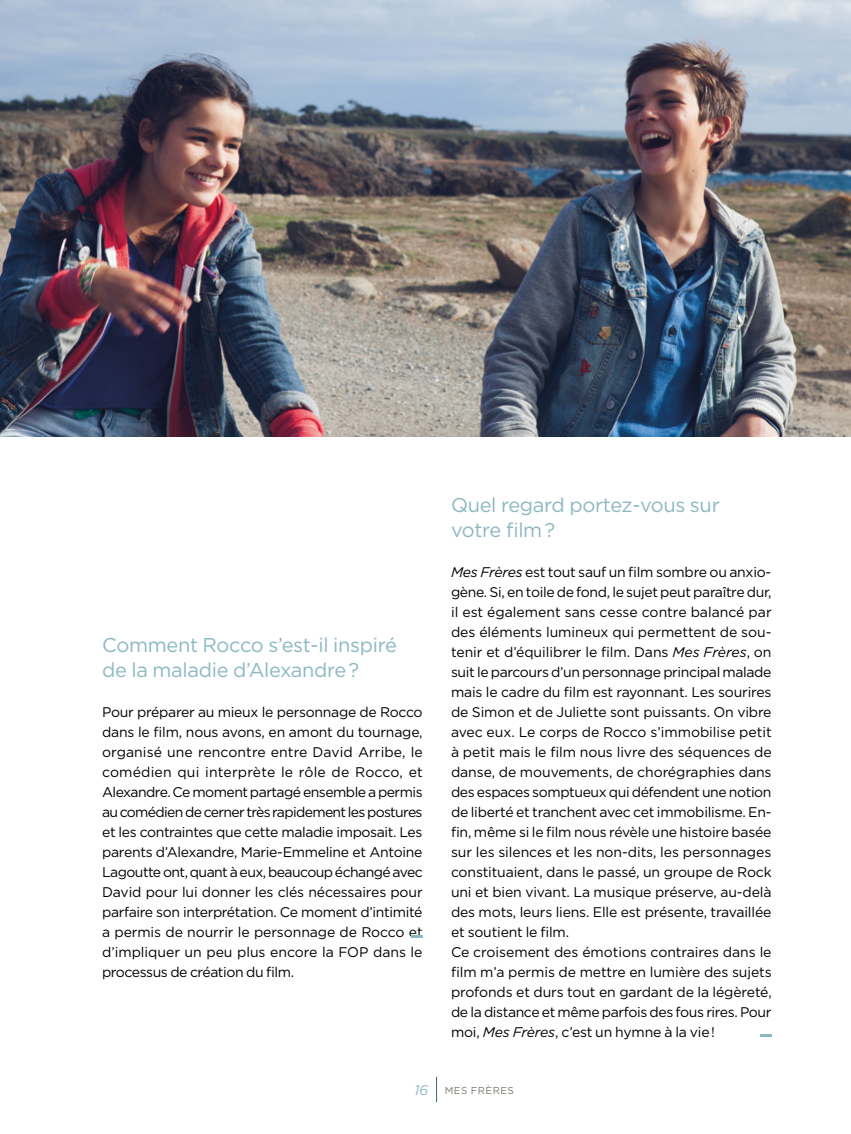
<style>
.page{position:relative;width:851px;height:1134px;background:#fff}
.page>*{position:absolute;margin:0;border:0;box-sizing:border-box;transform-origin:0 0}
.t1{font:20px/25px "Gotham";letter-spacing:-.015em;color:#8cb8c3}
.t2{font:14px/20px "Gotham";letter-spacing:-.015em;color:#000;text-align:justify}
.t3{font:10px "Gotham";letter-spacing:.045em;color:#7c766f}
.s1{font-style:italic}
.s2{font-style:italic;font-size:14px;color:#8cb8c3}
</style>
<div class="page">
<svg style="left:436px;top:1077px;width:1px;height:25px"></svg>
<img style="left:0;top:0;width:850px;height:437px">
<svg style="left:760px;top:1034px;width:11px;height:2px"></svg>
<svg style="left:411px;top:935px;width:11px;height:2px"></svg>
<h1 class="t1" style="left:102px;top:631px;width:296px">Comment Rocco s’est-il inspiré de la maladie d’Alexandre ?</h1>
<p class="t2" style="left:102px;top:701px;width:322px">Pour préparer au mieux le personnage de Rocco dans le film, nous avons, en amont du tournage, organisé une rencontre entre David Arribe, le comédien qui interprète le rôle de Rocco, et Alexandre. Ce moment partagé ensemble a permis au comédien de cerner très rapidement les postures et les contraintes que cette maladie imposait. Les parents d’Alexandre, Marie-Emmeline et Antoine Lagoutte ont, quant à eux, beaucoup échangé avec David pour lui donner les clés nécessaires pour parfaire son interprétation. Ce moment d’intimité a permis de nourrir le personnage de Rocco et d’impliquer un peu plus encore la FOP dans le processus de création du film.</p>
<h1 class="t1" style="left:451px;top:491px;width:270px">Quel regard portez-vous sur votre film ?</h1>
<p class="t2" style="left:451px;top:561px;width:322px;text-align:left"><span class="s1">Mes Frères</span> est tout sauf un film sombre ou anxio&shy;gène. Si, en toile de fond, le sujet peut paraître dur, il est également sans cesse contre balancé par des éléments lumineux qui permettent de sou&shy;tenir et d’équilibrer le film. Dans <span class="s1">Mes Frères</span>, on suit le parcours d’un personnage principal malade mais le cadre du film est rayonnant. Les sourires de Simon et de Juliette sont puissants. On vibre avec eux. Le corps de Rocco s’immobilise petit à petit mais le film nous livre des séquences de danse, de mouvements, de chorégraphies dans des espaces somptueux qui défendent une notion de liberté et tranchent avec cet immobilisme. En&shy;fin, même si le film nous révèle une histoire basée sur les silences et les non-dits, les personnages constituaient, dans le passé, un groupe de Rock uni et bien vivant. La musique préserve, au-delà des mots, leurs liens. Elle est présente, travaillée et soutient le film.<br>Ce croisement des émotions contraires dans le film m’a permis de mettre en lumière des sujets profonds et durs tout en gardant de la légèreté, de la distance et même parfois des fous rires. Pour moi, <span class="s1">Mes Frères</span>, c’est un hymne à la vie !</p>
<p class="t3" style="left:414px;top:1083px;width:101px"><span class="s2">16</span> MES FRÈRES</p>
</div>
